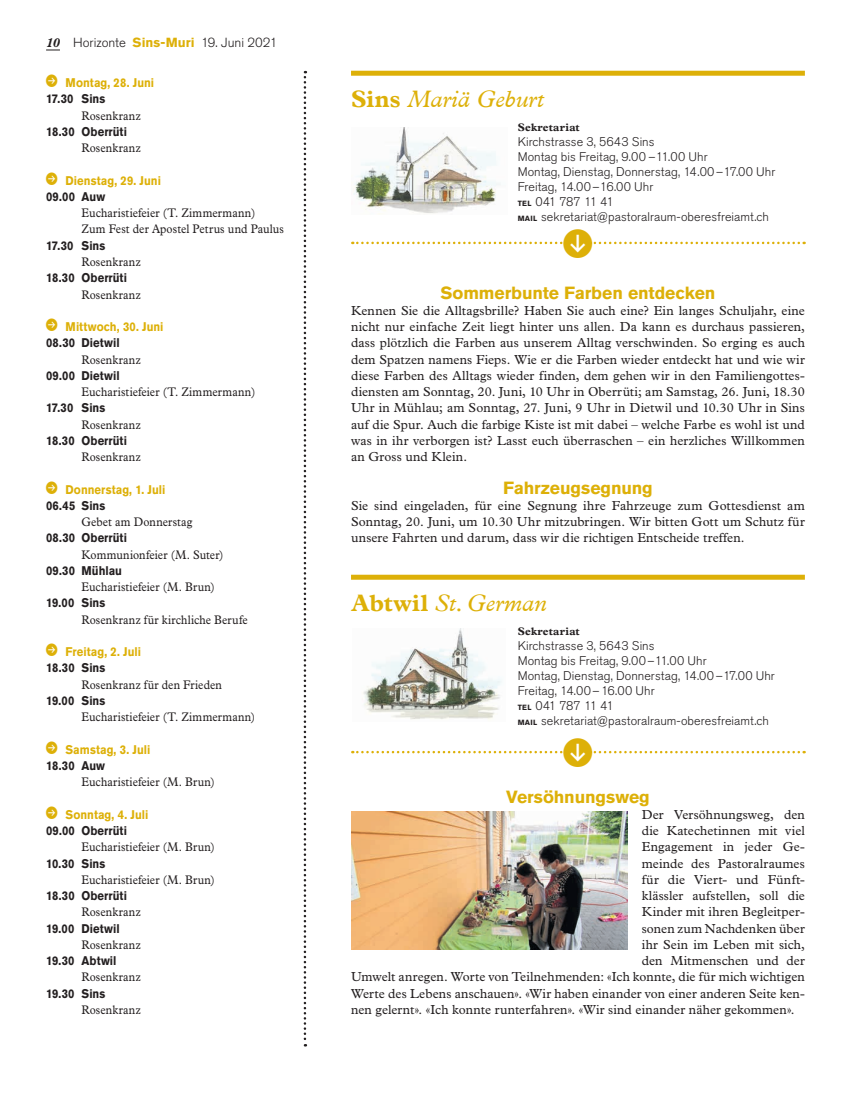
<style>
.page{position:relative;width:851px;height:1099px;background:#fff}
.page>*{position:absolute;margin:0;border:0;box-sizing:border-box;transform-origin:0 0}
.t1{font:italic 23.75px "Plantin MT Pro";color:#ddb008}
.t2{font:700 17.5px "Akzidenz Grotesk Pro";letter-spacing:-.005em;color:#ddb008}
.t3{font:13.12px/16.2px "Plantin Std";letter-spacing:.01em;color:#231f20;text-align:justify}
.t4{font:300 13.12px "Akzidenz Grotesk Pro";color:#231f20}
.t5{font:12.5px/16.2px "Plantin Std";letter-spacing:.01em;color:#231f20;scale:.9 1}
.t6{font:300 12.5px/15px "Akzidenz Grotesk Pro";letter-spacing:.005em;color:#231f20}
.t7{font:700 12.5px "Akzidenz Grotesk Pro";letter-spacing:.005em;color:#231f20;scale:.9 1}
.t8{font:700 12.5px "Akzidenz Grotesk Pro";letter-spacing:.005em;color:#ddb008;scale:.9 1}
.t9{font:700 11px "Plantin MT Pro";letter-spacing:.025em;color:#231f20}
.s1{font-family:"Plantin Std";font-weight:700;font-style:italic}
.s2{font-weight:700;color:#ddb008}
.s3{font-weight:700;font-style:normal}
.s4{font-weight:700;font-size:7.5px}
</style>
<div class="page">
<svg style="left:46px;top:50px;width:14px;height:1px"></svg>
<svg style="left:303px;top:71px;width:3px;height:975px"></svg>
<img style="left:351px;top:811px;width:276px;height:138px">
<div style="left:351px;top:71px;width:453px;height:5px;background:#ddb008"></div>
<img style="left:354px;top:127px;width:147px;height:87px">
<div style="left:351px;top:574px;width:453px;height:5px;background:#ddb008"></div>
<img style="left:363px;top:628px;width:139px;height:92px">
<svg style="left:352px;top:241px;width:452px;height:4px"></svg>
<svg style="left:352px;top:750px;width:452px;height:4px"></svg>
<p class="t4" style="left:46px;top:34px;width:233px"><span class="s1">10</span> Horizonte <span class="s2">Sins-Muri</span> 19. Juni 2021</p>
<p class="t8" style="left:66px;top:75px;width:100px">Montag, 28. Juni</p>
<p class="t7" style="left:46px;top:91px;width:67px">17.30 Sins</p>
<p class="t5" style="left:81px;top:107px;width:67px">Rosenkranz</p>
<p class="t7" style="left:46px;top:123px;width:91px">18.30 Oberrüti</p>
<p class="t5" style="left:81px;top:140px;width:67px">Rosenkranz</p>
<p class="t8" style="left:66px;top:172px;width:107px">Dienstag, 29. Juni</p>
<p class="t7" style="left:46px;top:188px;width:67px">09.00 Auw</p>
<p class="t5" style="left:81px;top:205px;width:226px">Eucharistiefeier (T. Zimmermann)<br>Zum Fest der Apostel Petrus und Paulus</p>
<p class="t7" style="left:46px;top:237px;width:67px">17.30 Sins</p>
<p class="t5" style="left:81px;top:254px;width:67px">Rosenkranz</p>
<p class="t7" style="left:46px;top:270px;width:91px">18.30 Oberrüti</p>
<p class="t5" style="left:81px;top:286px;width:67px">Rosenkranz</p>
<p class="t8" style="left:66px;top:318px;width:110px">Mittwoch, 30. Juni</p>
<p class="t7" style="left:46px;top:335px;width:83px">08.30 Dietwil</p>
<p class="t5" style="left:81px;top:351px;width:67px">Rosenkranz</p>
<p class="t7" style="left:46px;top:367px;width:83px">09.00 Dietwil</p>
<p class="t5" style="left:81px;top:384px;width:195px">Eucharistiefeier (T. Zimmermann)</p>
<p class="t7" style="left:46px;top:400px;width:67px">17.30 Sins</p>
<p class="t5" style="left:81px;top:416px;width:67px">Rosenkranz</p>
<p class="t7" style="left:46px;top:432px;width:91px">18.30 Oberrüti</p>
<p class="t5" style="left:81px;top:449px;width:67px">Rosenkranz</p>
<p class="t8" style="left:66px;top:481px;width:112px">Donnerstag, 1. Juli</p>
<p class="t7" style="left:46px;top:497px;width:67px">06.45 Sins</p>
<p class="t5" style="left:81px;top:514px;width:125px">Gebet am Donnerstag</p>
<p class="t7" style="left:46px;top:530px;width:91px">08.30 Oberrüti</p>
<p class="t5" style="left:81px;top:546px;width:159px">Kommunionfeier (M. Suter)</p>
<p class="t7" style="left:46px;top:562px;width:86px">09.30 Mühlau</p>
<p class="t5" style="left:81px;top:579px;width:150px">Eucharistiefeier (M. Brun)</p>
<p class="t7" style="left:46px;top:595px;width:67px">19.00 Sins</p>
<p class="t5" style="left:81px;top:611px;width:186px">Rosenkranz für kirchliche Berufe</p>
<p class="t8" style="left:65px;top:643px;width:85px">Freitag, 2. Juli</p>
<p class="t7" style="left:46px;top:660px;width:67px">18.30 Sins</p>
<p class="t5" style="left:81px;top:676px;width:157px">Rosenkranz für den Frieden</p>
<p class="t7" style="left:46px;top:692px;width:67px">19.00 Sins</p>
<p class="t5" style="left:81px;top:709px;width:195px">Eucharistiefeier (T. Zimmermann)</p>
<p class="t8" style="left:65px;top:741px;width:96px">Samstag, 3. Juli</p>
<p class="t7" style="left:46px;top:757px;width:67px">18.30 Auw</p>
<p class="t5" style="left:81px;top:774px;width:150px">Eucharistiefeier (M. Brun)</p>
<p class="t8" style="left:65px;top:806px;width:93px">Sonntag, 4. Juli</p>
<p class="t7" style="left:46px;top:822px;width:91px">09.00 Oberrüti</p>
<p class="t5" style="left:81px;top:839px;width:150px">Eucharistiefeier (M. Brun)</p>
<p class="t7" style="left:46px;top:855px;width:67px">10.30 Sins</p>
<p class="t5" style="left:81px;top:871px;width:150px">Eucharistiefeier (M. Brun)</p>
<p class="t7" style="left:46px;top:887px;width:91px">18.30 Oberrüti</p>
<p class="t5" style="left:81px;top:904px;width:67px">Rosenkranz</p>
<p class="t7" style="left:46px;top:920px;width:83px">19.00 Dietwil</p>
<p class="t5" style="left:81px;top:936px;width:67px">Rosenkranz</p>
<p class="t7" style="left:46px;top:952px;width:80px">19.30 Abtwil</p>
<p class="t5" style="left:81px;top:969px;width:67px">Rosenkranz</p>
<p class="t7" style="left:46px;top:985px;width:67px">19.30 Sins</p>
<p class="t5" style="left:81px;top:1001px;width:67px">Rosenkranz</p>
<h1 class="t1" style="left:351px;top:85px;width:194px"><span class="s3">Sins</span> Mariä Geburt</h1>
<p class="t9" style="left:517px;top:120px;width:64px">Sekretariat</p>
<p class="t6" style="left:517px;top:134px;width:259px">Kirchstrasse 3, 5643 Sins<br>Montag bis Freitag, 9.00 –11.00 Uhr<br>Montag, Dienstag, Donnerstag, 14.00–17.00 Uhr Freitag, 14.00–16.00 Uhr<br><span class="s4">TEL</span> 041 787 11 41<br><span class="s4">MAIL</span> sekretariat@pastoralraum-oberesfreiamt.ch</p>
<h2 class="t2" style="left:440px;top:281px;width:276px">Sommerbunte Farben entdecken</h2>
<p class="t3" style="left:351px;top:302px;width:455px">Kennen Sie die Alltagsbrille? Haben Sie auch eine? Ein langes Schuljahr, eine nicht nur einfache Zeit liegt hinter uns allen. Da kann es durchaus passieren, dass plötzlich die Farben aus unserem Alltag verschwinden. So erging es auch dem Spatzen namens Fieps. Wie er die Farben wieder entdeckt hat und wie wir diese Farben des Alltags wieder finden, dem gehen wir in den Familiengottes&shy;diensten am Sonntag, 20. Juni, 10 Uhr in Oberrüti; am Samstag, 26. Juni, 18.30<br>Uhr in Mühlau; am Sonntag, 27. Juni, 9 Uhr in Dietwil und 10.30 Uhr in Sins auf die Spur. Auch die farbige Kiste ist mit dabei – welche Farbe es wohl ist und was in ihr verborgen ist? Lasst euch überraschen – ein herzliches Willkommen an Gross und Klein.</p>
<h2 class="t2" style="left:503px;top:476px;width:151px">Fahrzeugsegnung</h2>
<p class="t3" style="left:351px;top:497px;width:455px">Sie sind eingeladen, für eine Segnung ihre Fahrzeuge zum Gottesdienst am Sonntag, 20. Juni, um 10.30 Uhr mitzubringen. Wir bitten Gott um Schutz für unsere Fahrten und darum, dass wir die richtigen Entscheide treffen.</p>
<h1 class="t1" style="left:351px;top:589px;width:197px"><span class="s3">Abtwil</span> St.German</h1>
<p class="t9" style="left:517px;top:624px;width:64px">Sekretariat</p>
<p class="t6" style="left:517px;top:638px;width:259px">Kirchstrasse 3, 5643 Sins<br>Montag bis Freitag, 9.00–11.00 Uhr<br>Montag, Dienstag, Donnerstag, 14.00–17.00 Uhr Freitag, 14.00–16.00 Uhr<br><span class="s4">TEL</span> 041 787 11 41<br><span class="s4">MAIL</span> sekretariat@pastoralraum-oberesfreiamt.ch</p>
<h2 class="t2" style="left:506px;top:785px;width:145px">Versöhnungsweg</h2>
<p class="t3" style="left:641px;top:806px;width:164px">Der Versöhnungsweg, den</p>
<p class="t3" style="left:641px;top:822px;width:164px">die Katechetinnen mit viel</p>
<p class="t3" style="left:641px;top:838px;width:164px">Engagement in jeder Ge-</p>
<p class="t3" style="left:641px;top:855px;width:164px">meinde des Pastoralraumes</p>
<p class="t3" style="left:641px;top:871px;width:164px">für die Viert- und Fünft-</p>
<p class="t3" style="left:641px;top:887px;width:164px">klässler aufstellen, soll die</p>
<p class="t3" style="left:641px;top:903px;width:164px">Kinder mit ihren Begleitper-</p>
<p class="t3" style="left:641px;top:920px;width:164px">sonen zum Nachdenken über</p>
<p class="t3" style="left:641px;top:936px;width:164px">ihr Sein im Leben mit sich,</p>
<p class="t3" style="left:641px;top:952px;width:164px">den Mitmenschen und der</p>
<p class="t3" style="left:351px;top:968px;width:455px">Umwelt anregen. Worte von Teilnehmenden: «Ich konnte, die für mich wichtigen</p>
<p class="t3" style="left:351px;top:985px;width:455px">Werte des Lebens anschauen». «Wir haben einander von einer anderen Seite ken-</p>
<p class="t3" style="left:351px;top:1001px;width:445px">nen gelernt». «Ich konnte runterfahren». «Wir sind einander näher gekommen».</p>
</div>
